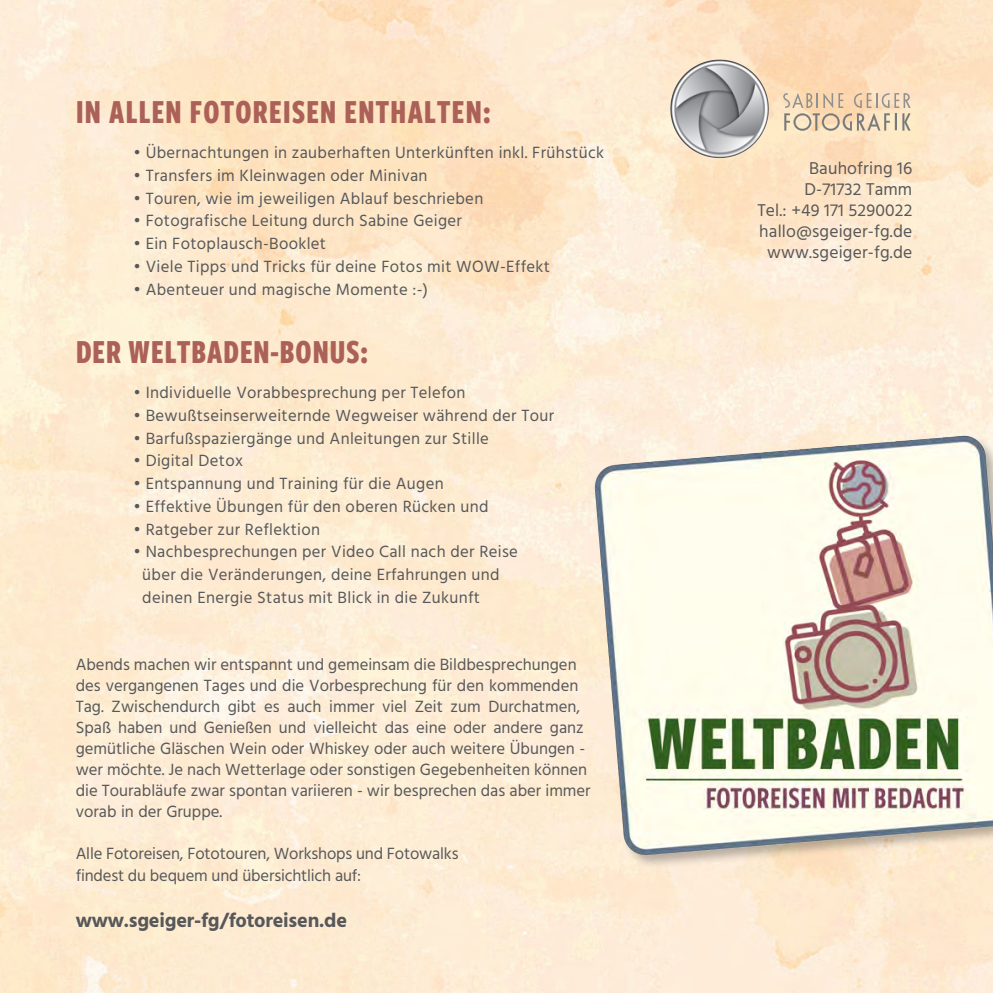
<style>
.page{position:relative;width:993px;height:993px;background:#fff}
.page>*{position:absolute;margin:0;border:0;box-sizing:border-box;transform-origin:0 0}
.t1{font:700 35px "Freight Sans Cmp Pro";letter-spacing:.02em;color:#ab6158}
.t2{font:700 20.12px "Hind";letter-spacing:-.01em;color:#57585a}
.t3{font:17.5px "Hind";letter-spacing:.01em;color:#57585a}
.t4{font:16.62px "Hind";letter-spacing:.02em;color:#57585a}
.t5{font:16.62px/21px "Hind";color:#57585a}
.t6{font:16.62px "Hind";letter-spacing:-.01em;color:#57585a}
</style>
<div class="page">
<img style="left:0;top:0;width:992px;height:992px">
<img style="left:546px;top:377px;width:446px;height:516px">
<svg style="left:783px;top:93px;width:127px;height:38px;background:#dec9ad"></svg>
<img style="left:678px;top:60px;width:41px;height:21px">
<p class="t1" style="left:76px;top:88px;width:416px">IN ALLEN FOTOREISEN ENTHALTEN:</p>
<p class="t4" style="left:133px;top:141px;width:472px">• Übernachtungen in zauberhaften Unterkünften inkl. Frühstück</p>
<p class="t4" style="left:133px;top:164px;width:295px">• Transfers im Kleinwagen oder Minivan</p>
<p class="t4" style="left:133px;top:187px;width:351px">• Touren, wie im jeweiligen Ablauf beschrieben</p>
<p class="t4" style="left:133px;top:210px;width:330px">• Fotografische Leitung durch Sabine Geiger</p>
<p class="t4" style="left:133px;top:232px;width:194px">• Ein Fotoplausch-Booklet</p>
<p class="t4" style="left:133px;top:255px;width:418px">• Viele Tipps und Tricks für deine Fotos mit WOW-Effekt</p>
<p class="t4" style="left:133px;top:278px;width:296px">• Abenteuer und magische Momente :-)</p>
<p class="t1" style="left:76px;top:327px;width:294px">DER WELTBADEN-BONUS:</p>
<p class="t4" style="left:133px;top:381px;width:333px">• Individuelle Vorabbesprechung per Telefon</p>
<p class="t4" style="left:133px;top:404px;width:422px">• Bewußtseinserweiternde Wegweiser während der Tour</p>
<p class="t4" style="left:133px;top:427px;width:357px">• Barfußspaziergänge und Anleitungen zur Stille</p>
<p class="t4" style="left:133px;top:449px;width:111px">• Digital Detox</p>
<p class="t4" style="left:133px;top:472px;width:311px">• Entspannung und Training für die Augen</p>
<p class="t4" style="left:133px;top:495px;width:356px">• Effektive Übungen für den oberen Rücken und</p>
<p class="t4" style="left:133px;top:518px;width:188px">• Ratgeber zur Reflektion</p>
<p class="t4" style="left:133px;top:540px;width:386px">• Nachbesprechungen per Video Call nach der Reise</p>
<p class="t4" style="left:142px;top:563px;width:358px">über die Veränderungen, deine Erfahrungen und</p>
<p class="t4" style="left:142px;top:586px;width:339px">deinen Energie Status mit Blick in die Zukunft</p>
<p class="t5" style="left:76px;top:654px;width:516px">Abends machen wir entspannt und gemeinsam die Bildbesprechungen des vergangenen Tages und die Vorbesprechung für den kommenden Tag. Zwischendurch gibt es auch immer viel Zeit zum Durchatmen, Spaß haben und Genießen und vielleicht das eine oder andere ganz gemütliche Gläschen Wein oder Whiskey oder auch weitere Übungen - wer möchte. Je nach Wetterlage oder sonstigen Gegebenheiten können die Tourabläufe zwar spontan variieren - wir besprechen das aber immer vorab in der Gruppe.</p>
<p class="t6" style="left:76px;top:841px;width:384px">Alle Fotoreisen, Fototouren, Workshops und Fotowalks</p>
<p class="t6" style="left:76px;top:864px;width:287px">findest du bequem und übersichtlich auf:</p>
<p class="t2" style="left:76px;top:908px;width:273px">www.sgeiger-fg/fotoreisen.de</p>
<p class="t3" style="left:808px;top:157px;width:105px">Bauhofring 16</p>
<p class="t3" style="left:804px;top:178px;width:109px">D-71732 Tamm</p>
<p class="t3" style="left:757px;top:199px;width:156px">Tel.: +49 171 5290022</p>
<p class="t3" style="left:759px;top:220px;width:154px">hallo@sgeiger-fg.de</p>
<p class="t3" style="left:766px;top:241px;width:147px">www.sgeiger-fg.de</p>
</div>
